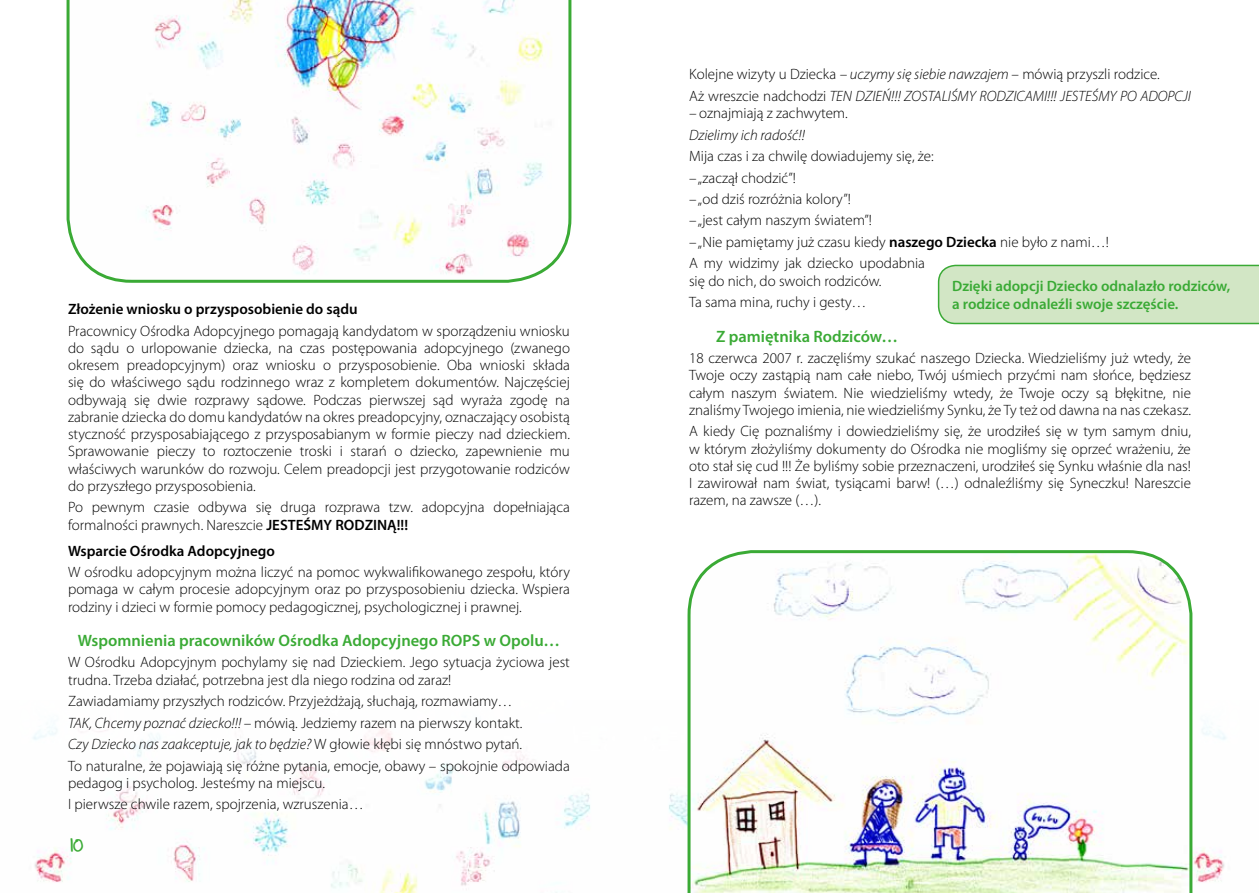
<style>
.page{position:relative;width:1259px;height:893px;background:#fff}
.page>*{position:absolute;margin:0;border:0;box-sizing:border-box;transform-origin:0 0}
.t1{font:18px "Kids";color:#3aaa35}
.t2{font:600 16.5px "Myriad Pro";color:#3aaa35}
.t3{font:300 15px/17.2px "Myriad Pro";color:#000}
.t4{font:italic 300 15px/21.5px "Myriad Pro";color:#000}
.t5{font:600 15px/17.2px "Myriad Pro";color:#3aaa35}
.t6{font:600 15px "Myriad Pro";color:#000}
.s1{font-weight:600}
.s2{font-style:italic}
.s3{font-style:normal}
</style>
<div class="page">
<img style="left:33px;top:727px;width:1193px;height:166px">
<svg style="left:66px;top:0;width:506px;height:283px"></svg>
<svg style="left:686px;top:550px;width:508px;height:343px"></svg>
<svg style="left:937px;top:264px;width:322px;height:61px;background:#cbe3bf"></svg>
<p class="t6" style="left:68px;top:300px;width:291px">Złożenie wniosku o przysposobienie do sądu</p>
<p class="t3" style="left:68px;top:322px;width:503px;text-align:justify">Pracownicy Ośrodka Adopcyjnego pomagają kandydatom w sporządzeniu wniosku do sądu o urlopowanie dziecka, na czas postępowania adopcyjnego (zwanego okresem preadopcyjnym) oraz wniosku o przysposobienie. Oba wnioski składa się do właściwego sądu rodzinnego wraz z kompletem dokumentów. Najczęściej odbywają się dwie rozprawy sądowe. Podczas pierwszej sąd wyraża zgodę na zabranie dziecka do domu kandydatów na okres preadopcyjny, oznaczający osobistą styczność przysposabiającego z przysposabianym w formie pieczy nad dzieckiem.<br>Sprawowanie pieczy to roztoczenie troski i starań o dziecko, zapewnienie mu właściwych warunków do rozwoju. Celem preadopcji jest przygotowanie rodziców do przyszłego przysposobienia.</p>
<p class="t3" style="left:68px;top:499px;width:503px">Po pewnym czasie odbywa się druga rozprawa tzw. adopcyjna dopełniająca formalności prawnych. Nareszcie <span class="s1">JESTEŚMY RODZINĄ!!!</span></p>
<p class="t6" style="left:68px;top:541px;width:208px">Wsparcie Ośrodka Adopcyjnego</p>
<p class="t3" style="left:68px;top:563px;width:503px;text-align:justify">W ośrodku adopcyjnym można liczyć na pomoc wykwalifikowanego zespołu, który pomaga w całym procesie adopcyjnym oraz po przysposobieniu dziecka. Wspiera rodziny i dzieci w formie pomocy pedagogicznej, psychologicznej i prawnej.</p>
<p class="t2" style="left:78px;top:630px;width:484px">Wspomnienia pracowników Ośrodka Adopcyjnego ROPS w Opolu…</p>
<p class="t3" style="left:68px;top:653px;width:503px">W Ośrodku Adopcyjnym pochylamy się nad Dzieckiem. Jego sytuacja życiowa jest trudna. Trzeba działać, potrzebna jest dla niego rodzina od zaraz!</p>
<p class="t3" style="left:68px;top:690px;width:503px;line-height:21.5px">Zawiadamiamy przyszłych rodziców. Przyjeżdżają, słuchają, rozmawiamy…<br><span class="s2">TAK, Chcemy poznać dziecko!!! –</span> mówią. Jedziemy razem na pierwszy kontakt.<br><span class="s2">Czy Dziecko nas zaakceptuje, jak to będzie?</span> W głowie kłębi się mnóstwo pytań.<br>To naturalne, że pojawiają się różne pytania, emocje, obawy – spokojnie odpowiada</p>
<p class="t3" style="left:68px;top:772px;width:297px;line-height:21.5px">pedagog i psycholog. Jesteśmy na miejscu.<br>I pierwsze chwile razem, spojrzenia, wzruszenia…</p>
<p class="t1" style="left:68px;top:833px;width:17px">10</p>
<p class="t4" style="left:689px;top:63px;width:503px"><span class="s3">Kolejne wizyty u Dziecka</span> – uczymy się siebie nawzajem <span class="s3">– mówią przyszli rodzice.<br>Aż wreszcie nadchodzi</span> TEN DZIEŃ!!! ZOSTALIŚMY RODZICAMI!!! JESTEŚMY PO ADOPCJI</p>
<p class="t3" style="left:689px;top:102px;width:160px;line-height:21.5px"><span class="s2">–</span> oznajmiają z zachwytem.<br><span class="s2">Dzielimy ich radość!!</span></p>
<p class="t3" style="left:689px;top:147px;width:246px">Mija czas i za chwilę dowiadujemy się, że:</p>
<p class="t3" style="left:689px;top:169px;width:108px">– „zaczął chodzić”!</p>
<p class="t3" style="left:689px;top:190px;width:163px">– „od dziś rozróżnia kolory”!</p>
<p class="t3" style="left:689px;top:212px;width:184px">– „jest całym naszym światem”!</p>
<p class="t3" style="left:689px;top:231px;width:421px;line-height:21.5px">– „Nie pamiętamy już czasu kiedy <span class="s1">naszego Dziecka</span> nie było z nami…!<br>A my widzimy jak dziecko upodabnia</p>
<p class="t3" style="left:689px;top:270px;width:194px;line-height:21.5px">się do nich, do swoich rodziców.<br>Ta sama mina, ruchy i gesty…</p>
<p class="t2" style="left:716px;top:326px;width:183px">Z pamiętnika Rodziców…</p>
<p class="t3" style="left:689px;top:349px;width:503px;text-align:justify">18 czerwca 2007 r. zaczęliśmy szukać naszego Dziecka. Wiedzieliśmy już wtedy, że Twoje oczy zastąpią nam całe niebo, Twój uśmiech przyćmi nam słońce, będziesz całym naszym światem. Nie wiedzieliśmy wtedy, że Twoje oczy są błękitne, nie znaliśmy Twojego imienia, nie wiedzieliśmy Synku, że Ty też od dawna na nas czekasz.</p>
<p class="t3" style="left:689px;top:423px;width:503px;text-align:justify">A kiedy Cię poznaliśmy i dowiedzieliśmy się, że urodziłeś się w tym samym dniu, w którym złożyliśmy dokumenty do Ośrodka nie mogliśmy się oprzeć wrażeniu, że oto stał się cud !!! Że byliśmy sobie przeznaczeni, urodziłeś się Synku właśnie dla nas!<br>I zawirował nam świat, tysiącami barw! (…) odnaleźliśmy się Syneczku! Nareszcie razem, na zawsze (…).</p>
<p class="t5" style="left:952px;top:277px;width:280px">Dzięki adopcji Dziecko odnalazło rodziców, a rodzice odnaleźli swoje szczęście.</p>
</div>
